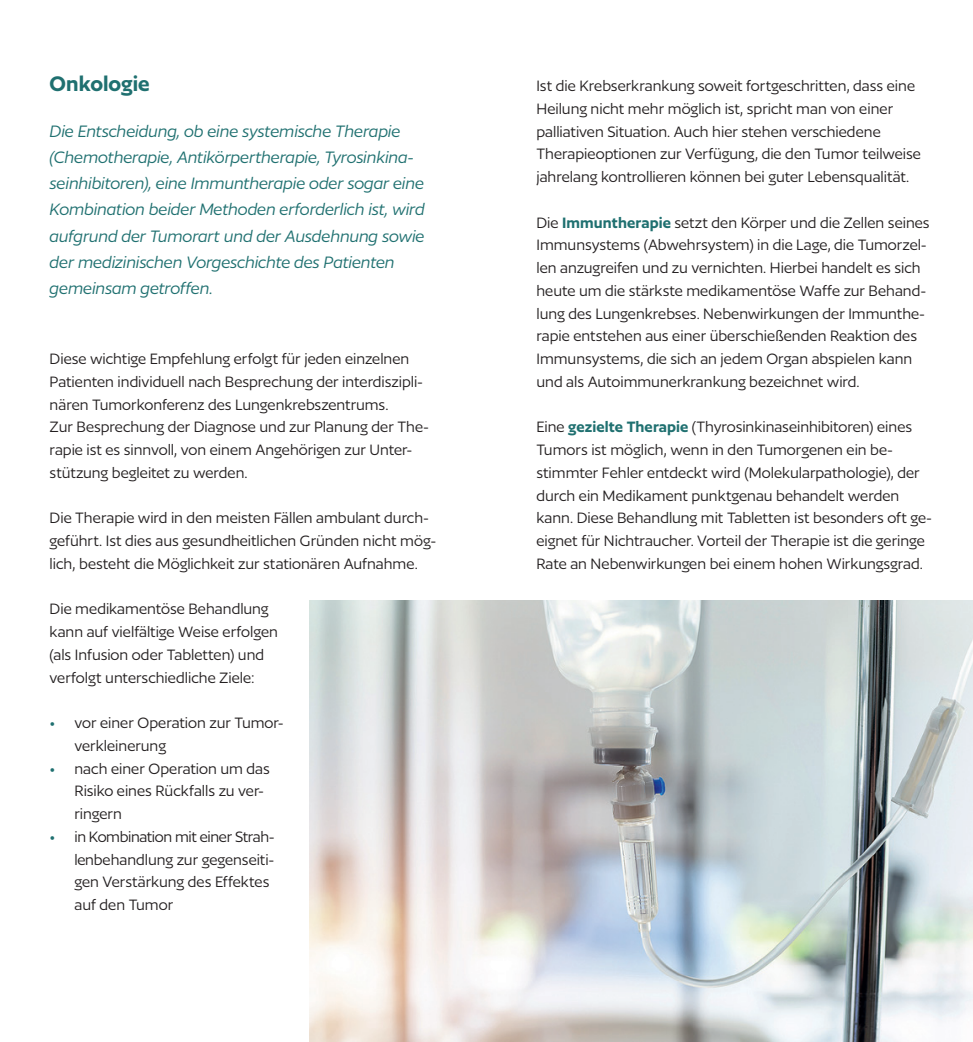
<style>
.page{position:relative;width:973px;height:1042px;background:#fff}
.page>*{position:absolute;margin:0;border:0;box-sizing:border-box;transform-origin:0 0}
.t1{font:600 24.5px "Author";color:#1f7070}
.t2{font:italic 19.25px/26.2px "Author";letter-spacing:-.005em;color:#1f7070}
.t3{font:17.5px/22.8px "Author";letter-spacing:-.005em;color:#231f20}
.s1{color:#1f7070}
.s2{font-weight:600;color:#1f7070}
</style>
<div class="page">
<img style="left:309px;top:600px;width:663px;height:442px">
<h1 class="t1" style="left:50px;top:71px;width:102px">Onkologie</h1>
<p class="t2" style="left:50px;top:117px;width:376px">Die Entscheidung, ob eine systemische Therapie (Chemotherapie, Antikörpertherapie, Tyrosinkina&shy;seinhibitoren), eine Immuntherapie oder sogar eine Kombination beider Methoden erforderlich ist, wird aufgrund der Tumorart und der Ausdehnung sowie der medizinischen Vorgeschichte des Patienten gemeinsam getroffen.</p>
<p class="t3" style="left:50px;top:347px;width:380px">Diese wichtige Empfehlung erfolgt für jeden einzelnen Patienten individuell nach Besprechung der interdiszipli&shy;nären Tumorkonferenz des Lungenkrebszentrums.<br>Zur Besprechung der Diagnose und zur Planung der The&shy;rapie ist es sinnvoll, von einem Angehörigen zur Unter&shy;stützung begleitet zu werden.</p>
<p class="t3" style="left:50px;top:507px;width:388px">Die Therapie wird in den meisten Fällen ambulant durch&shy;geführt. Ist dies aus gesundheitlichen Gründen nicht mög&shy;lich, besteht die Möglichkeit zur stationären Aufnahme.</p>
<p class="t3" style="left:50px;top:598px;width:230px">Die medikamentöse Behandlung kann auf vielfältige Weise erfolgen (als Infusion oder Tabletten) und verfolgt unterschiedliche Ziele:</p>
<p class="t3" style="left:74px;top:711px;width:210px;text-indent:-25px"><span class="s1">•</span> vor einer Operation zur Tumor&shy;verkleinerung</p>
<p class="t3" style="left:74px;top:757px;width:197px;text-indent:-25px"><span class="s1">•</span> nach einer Operation um das<br>Risiko eines Rückfalls zu ver&shy;ringern</p>
<p class="t3" style="left:74px;top:825px;width:201px;text-indent:-25px"><span class="s1">•</span> in Kombination mit einer Strah&shy;lenbehandlung zur gegenseiti&shy;gen Verstärkung des Effektes auf den Tumor</p>
<p class="t3" style="left:536px;top:74px;width:386px">Ist die Krebserkrankung soweit fortgeschritten, dass eine Heilung nicht mehr möglich ist, spricht man von einer palliativen Situation. Auch hier stehen verschiedene Therapieoptionen zur Verfügung, die den Tumor teilweise jahrelang kontrollieren können bei guter Lebensqualität.</p>
<p class="t3" style="left:536px;top:211px;width:395px">Die <span class="s2">Immuntherapie</span> setzt den Körper und die Zellen seines Immunsystems (Abwehrsystem) in die Lage, die Tumorzel&shy;len anzugreifen und zu vernichten. Hierbei handelt es sich heute um die stärkste medikamentöse Waffe zur Behand&shy;lung des Lungenkrebses. Nebenwirkungen der Immunthe&shy;rapie entstehen aus einer überschießenden Reaktion des Immunsystems, die sich an jedem Organ abspielen kann und als Autoimmunerkrankung bezeichnet wird.</p>
<p class="t3" style="left:536px;top:416px;width:396px">Eine <span class="s2">gezielte Therapie</span> (Thyrosinkinaseinhibitoren) eines Tumors ist möglich, wenn in den Tumorgenen ein be&shy;stimmter Fehler entdeckt wird (Molekularpathologie), der durch ein Medikament punktgenau behandelt werden kann. Diese Behandlung mit Tabletten ist besonders oft ge&shy;eignet für Nichtraucher. Vorteil der Therapie ist die geringe Rate an Nebenwirkungen bei einem hohen Wirkungsgrad.</p>
</div>
